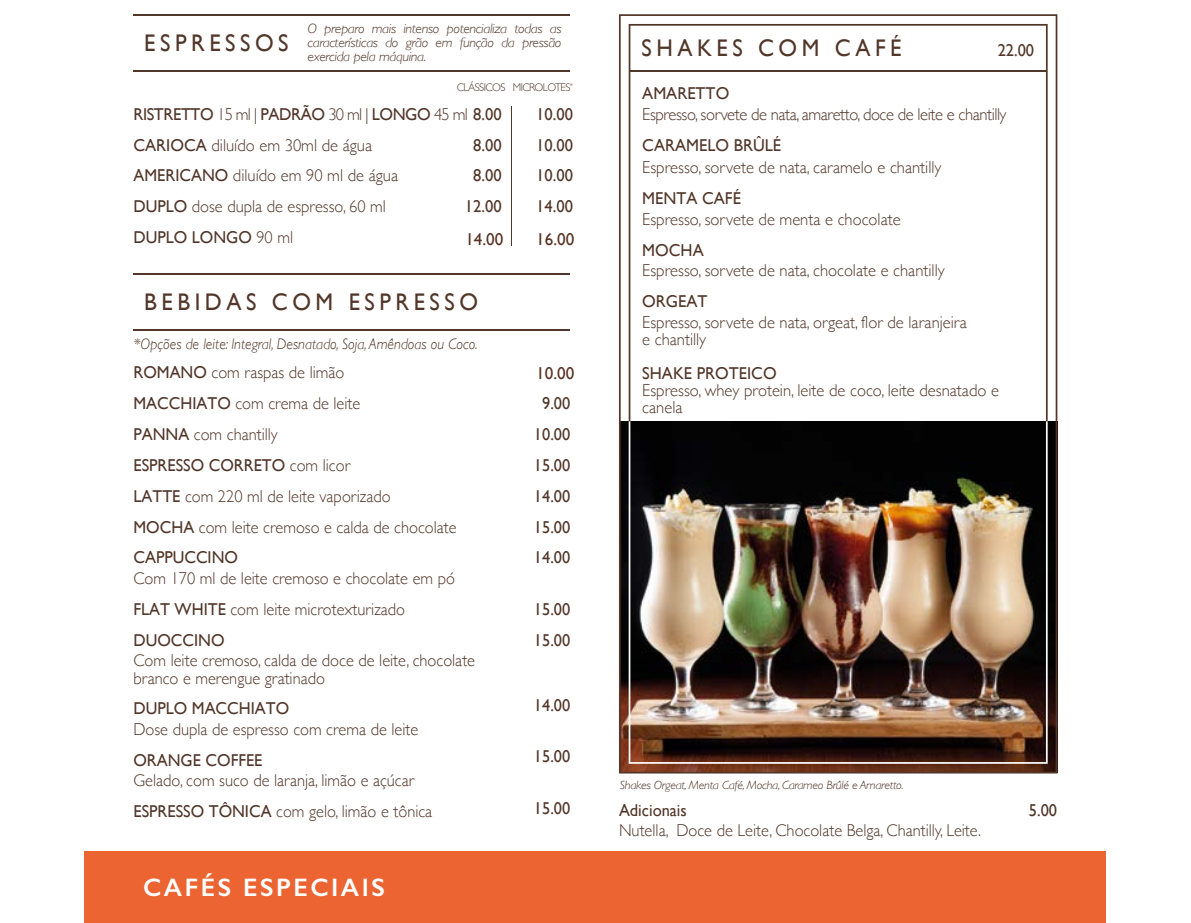
<style>
.page{position:relative;width:1191px;height:923px;background:#fff}
.page>*{position:absolute;margin:0;border:0;box-sizing:border-box;transform-origin:0 0}
.t1{font:600 25.38px "Gill Sans";letter-spacing:.1em;color:#fff}
.t2{font:23.97px "Gill Sans";letter-spacing:.2em;color:#513629;scale:.94 1}
.t3{font:300 17.15px/30.8px "Gill Sans";color:#513629;scale:.96 1}
.t4{font:300 17.15px/30.8px "Gill Sans";color:#513629}
.t5{font:17.15px/30.8px "Gill Sans";color:#513629;text-align:center;scale:.96 1}
.t6{font:17.15px "Gill Sans";color:#513629}
.t7{font:300 17.15px "Gill Sans";letter-spacing:-.025em;color:#513629}
.t8{font:17.15px "Gill Sans";color:#583122}
.t9{font:italic 300 15.4px "Gill Sans";color:#513629;scale:.96 1}
.t10{font:italic 300 13.65px/13.7px "Gill Sans";letter-spacing:-.025em;color:#513629;text-align:justify;scale:1.06 1}
.t11{font:italic 300 12.08px "Gill Sans";letter-spacing:-.025em;color:#513629;scale:1.06 1}
.t12{font:300 11.2px "Gill Sans";letter-spacing:-.05em;color:#513629}
.s1{font-weight:400}
</style>
<div class="page">
<div style="left:85px;top:851px;width:1021px;height:72px;background:#ec6432"></div>
<hr style="left:133px;top:14px;width:437px;height:2px;background:#513629">
<hr style="left:133px;top:70px;width:437px;height:1px;background:#513629">
<hr style="left:133px;top:273px;width:437px;height:2px;background:#513629">
<hr style="left:133px;top:329px;width:437px;height:1px;background:#513629">
<img style="left:619px;top:14px;width:438px;height:759px">
<hr style="left:511px;top:107px;width:1px;height:139px;background:#513629">
<h2 class="t2" style="left:144px;top:28px;width:155px">ESPRESSOS</h2>
<p class="t10" style="left:307px;top:22px;width:241px">O preparo mais intenso potencializa todas as características do grão em função da pressão exercida pela máquina.</p>
<p class="t12" style="left:457px;top:79px;width:118px">CLÁSSICOS MICROLOTES<sup>*</sup></p>
<p class="t4" style="left:133px;top:98px;width:370px"><span class="s1">RISTRETTO</span> 15 ml | <span class="s1">PADRÃO</span> 30 ml | <span class="s1">LONGO</span> 45 ml <span class="s1">8.00<br>CARIOCA</span> diluído em 30ml de água<br><span class="s1">AMERICANO</span> diluído em 90 ml de água<br><span class="s1">DUPLO</span> dose dupla de espresso, 60 ml<br><span class="s1">DUPLO LONGO</span> 90 ml</p>
<p class="t6" style="left:536px;top:104px;width:38px">10.00</p>
<p class="t6" style="left:536px;top:135px;width:38px">10.00</p>
<p class="t6" style="left:536px;top:165px;width:38px">10.00</p>
<p class="t6" style="left:536px;top:196px;width:38px">14.00</p>
<p class="t6" style="left:544px;top:227px;width:10px">4</p>
<p class="t6" style="left:473px;top:135px;width:30px">8.00</p>
<p class="t6" style="left:473px;top:165px;width:30px">8.00</p>
<p class="t6" style="left:465px;top:196px;width:38px">12.00</p>
<p class="t6" style="left:473px;top:227px;width:10px">2</p>
<p class="t8" style="left:465px;top:229px;width:40px">14.00</p>
<p class="t8" style="left:536px;top:229px;width:40px">16.00</p>
<h2 class="t2" style="left:144px;top:287px;width:356px">BEBIDAS COM ESPRESSO</h2>
<p class="t9" style="left:133px;top:335px;width:360px">*Opções de leite: Integral, Desnatado, Soja, Amêndoas ou Coco.</p>
<p class="t3" style="left:133px;top:356px;width:338px"><span class="s1">ROMANO</span> com raspas de limão<br><span class="s1">MACCHIATO</span> com crema de leite<br><span class="s1">PANNA</span> com chantilly<br><span class="s1">ESPRESSO CORRETO</span> com licor<br><span class="s1">LATTE</span> com 220 ml de leite vaporizado<br><span class="s1">MOCHA</span> com leite cremoso e calda de chocolate<br><span class="s1">CAPPUCCINO</span></p>
<p class="t3" style="left:133px;top:562px;width:336px">Com 170 ml de leite cremoso e chocolate em pó<br><span class="s1">FLAT WHITE</span> com leite microtexturizado<br><span class="s1">DUOCCINO</span></p>
<p class="t3" style="left:133px;top:651px;width:357px;line-height:17.2px">Com leite cremoso, calda de doce de leite, chocolate branco e merengue gratinado</p>
<p class="t5" style="left:133px;top:693px;width:164px">DUPLO MACCHIATO</p>
<p class="t3" style="left:133px;top:713px;width:298px">Dose dupla de espresso com crema de leite</p>
<p class="t5" style="left:133px;top:744px;width:136px">ORANGE COFFEE</p>
<p class="t3" style="left:133px;top:764px;width:313px">Gelado, com suco de laranja, limão e açúcar<br><span class="s1">ESPRESSO TÔNICA</span> com gelo, limão e tônica</p>
<h1 class="t1" style="left:143px;top:872px;width:243px">CAFÉS ESPECIAIS</h1>
<p class="t5" style="left:534px;top:357px;width:39px">9.00<br>9.00<br>10.00<br>15.00<br>14.00<br>15.00<br>14.00</p>
<p class="t5" style="left:534px;top:593px;width:39px;text-align:left">15.00<br>15.00</p>
<p class="t8" style="left:536px;top:363px;width:40px">10.00</p>
<p class="t5" style="left:534px;top:689px;width:39px">14.00</p>
<p class="t5" style="left:534px;top:741px;width:39px">15.00</p>
<p class="t5" style="left:534px;top:792px;width:39px">15.00</p>
<h2 class="t2" style="left:641px;top:34px;width:278px">SHAKES COM CAFÉ</h2>
<p class="t5" style="left:997px;top:34px;width:39px">22.00</p>
<p class="t6" style="left:642px;top:84px;width:88px">AMARETTO</p>
<p class="t7" style="left:642px;top:101px;width:366px">Espresso, sorvete de nata, amaretto, doce de leite e chantilly</p>
<p class="t6" style="left:642px;top:135px;width:140px">CARAMELO BRÛLÉ</p>
<p class="t4" style="left:642px;top:151px;width:300px">Espresso, sorvete de nata, caramelo e chantilly</p>
<p class="t6" style="left:642px;top:188px;width:100px">MENTA CAFÉ</p>
<p class="t4" style="left:642px;top:203px;width:260px">Espresso, sorvete de menta e chocolate</p>
<p class="t6" style="left:642px;top:240px;width:63px">MOCHA</p>
<p class="t4" style="left:642px;top:254px;width:304px">Espresso, sorvete de nata, chocolate e chantilly</p>
<p class="t6" style="left:642px;top:291px;width:67px">ORGEAT</p>
<p class="t4" style="left:642px;top:313px;width:326px;line-height:17.2px">Espresso, sorvete de nata, orgeat, flor de laranjeira e chantilly</p>
<p class="t6" style="left:642px;top:363px;width:136px">SHAKE PROTEICO</p>
<p class="t4" style="left:642px;top:381px;width:358px;line-height:17.2px">Espresso, whey protein, leite de coco, leite desnatado e canela</p>
<p class="t11" style="left:620px;top:778px;width:269px">Shakes Orgeat, Menta Café, Mocha, Carameo Brûlé e Amaretto.</p>
<p class="t5" style="left:619px;top:794px;width:72px">Adicionais</p>
<p class="t5" style="left:1029px;top:794px;width:31px">5.00</p>
<p class="t3" style="left:619px;top:814px;width:379px">Nutella, Doce de Leite, Chocolate Belga, Chantilly, Leite.</p>
</div>
